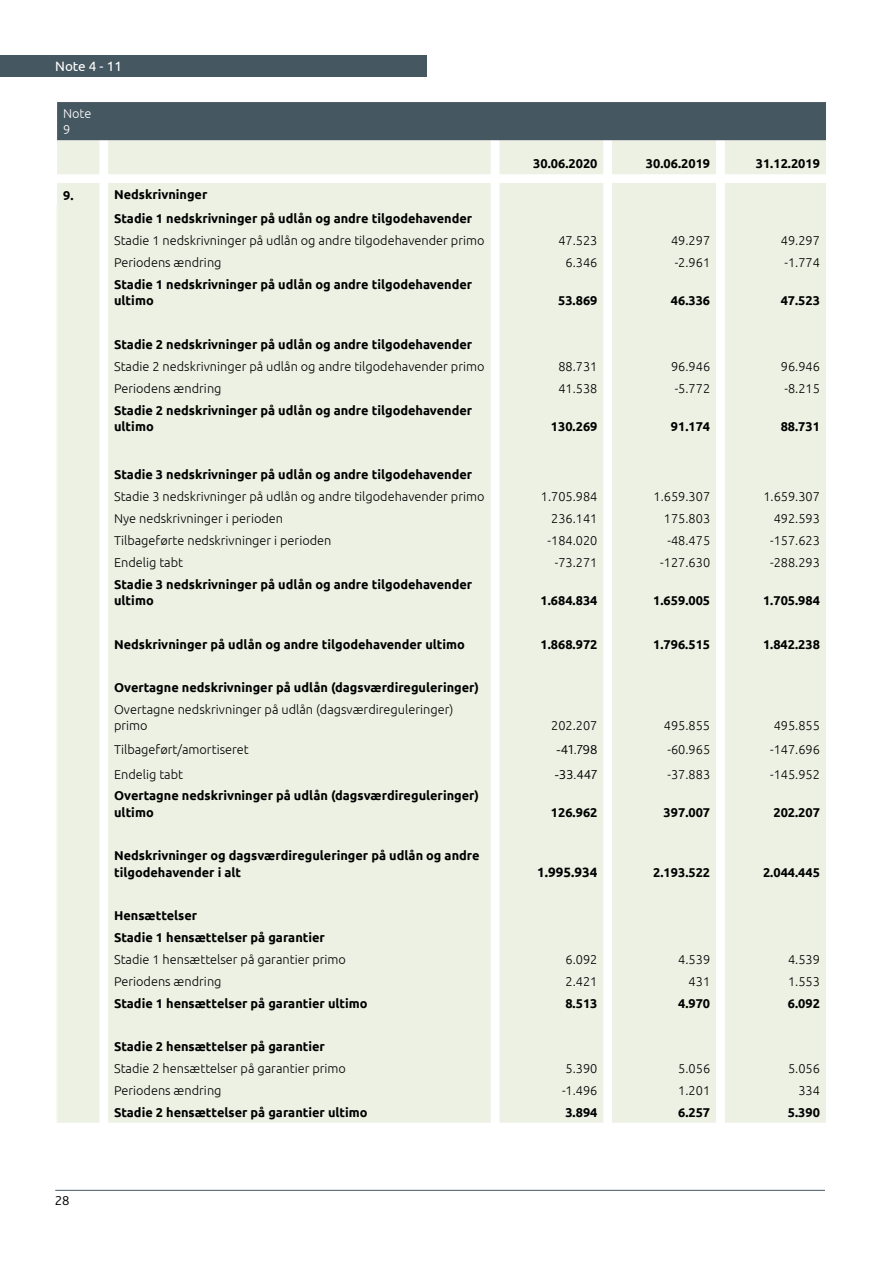
<style>
.page{position:relative;width:893px;height:1263px;background:#fff}
.page>*{position:absolute;margin:0;border:0;box-sizing:border-box;transform-origin:0 0}
.t1{font:300 13.5px "Bliss 2";color:#000}
.t2{font:700 13.5px "Ubuntu";color:#000}
.t3{font:13.5px "Ubuntu";color:#fff}
.t4{font:700 12.75px/16.5px "Ubuntu";color:#000}
.t5{font:300 12.75px/16.5px "Ubuntu";color:#000}
.t6{font:300 12.75px/16.5px "Ubuntu";color:#fff}
</style>
<div class="page">
<hr style="left:55px;top:1190px;width:770px;height:1px;background:#455761">
<div style="left:0;top:55px;width:427px;height:22px;background:#455761"></div>
<div style="left:57px;top:102px;width:769px;height:38px;background:#455761"></div>
<div style="left:57px;top:140px;width:769px;height:983px;background:#edf1e3"></div>
<svg style="left:491px;top:140px;width:121px;height:983px;fill:#edf1e3"></svg>
<hr style="left:56px;top:205px;width:2px;height:24px;background:#f4f7e9">
<hr style="left:56px;top:229px;width:2px;height:22px;background:#f4f7e9">
<hr style="left:56px;top:251px;width:2px;height:22px;background:#f4f7e9">
<hr style="left:56px;top:273px;width:2px;height:38px;background:#f4f7e9">
<hr style="left:56px;top:311px;width:2px;height:22px;background:#f4f7e9">
<hr style="left:56px;top:333px;width:2px;height:22px;background:#f4f7e9">
<hr style="left:56px;top:355px;width:2px;height:22px;background:#f4f7e9">
<hr style="left:56px;top:377px;width:2px;height:22px;background:#f4f7e9">
<hr style="left:56px;top:399px;width:2px;height:38px;background:#f4f7e9">
<hr style="left:56px;top:437px;width:2px;height:24px;background:#f4f7e9">
<hr style="left:56px;top:461px;width:2px;height:24px;background:#f4f7e9">
<hr style="left:56px;top:485px;width:2px;height:22px;background:#f4f7e9">
<hr style="left:56px;top:507px;width:2px;height:22px;background:#f4f7e9">
<hr style="left:56px;top:529px;width:2px;height:22px;background:#f4f7e9">
<hr style="left:56px;top:551px;width:2px;height:22px;background:#f4f7e9">
<hr style="left:56px;top:573px;width:2px;height:38px;background:#f4f7e9">
<hr style="left:56px;top:611px;width:2px;height:22px;background:#f4f7e9">
<hr style="left:56px;top:633px;width:2px;height:22px;background:#f4f7e9">
<hr style="left:56px;top:655px;width:2px;height:21px;background:#f4f7e9">
<hr style="left:56px;top:676px;width:2px;height:22px;background:#f4f7e9">
<hr style="left:56px;top:698px;width:2px;height:38px;background:#f4f7e9">
<hr style="left:56px;top:736px;width:2px;height:24px;background:#f4f7e9">
<hr style="left:56px;top:760px;width:2px;height:24px;background:#f4f7e9">
<hr style="left:56px;top:784px;width:2px;height:39px;background:#f4f7e9">
<hr style="left:56px;top:823px;width:2px;height:21px;background:#f4f7e9">
<hr style="left:56px;top:844px;width:2px;height:38px;background:#f4f7e9">
<hr style="left:56px;top:882px;width:2px;height:22px;background:#f4f7e9">
<hr style="left:56px;top:904px;width:2px;height:22px;background:#f4f7e9">
<hr style="left:56px;top:926px;width:2px;height:22px;background:#f4f7e9">
<hr style="left:56px;top:948px;width:2px;height:22px;background:#f4f7e9">
<hr style="left:56px;top:970px;width:2px;height:22px;background:#f4f7e9">
<hr style="left:56px;top:992px;width:2px;height:22px;background:#f4f7e9">
<hr style="left:56px;top:1014px;width:2px;height:21px;background:#f4f7e9">
<hr style="left:56px;top:1035px;width:2px;height:22px;background:#f4f7e9">
<hr style="left:56px;top:1057px;width:2px;height:22px;background:#f4f7e9">
<hr style="left:56px;top:1079px;width:2px;height:22px;background:#f4f7e9">
<hr style="left:56px;top:1101px;width:2px;height:22px;background:#f4f7e9">
<p class="t3" style="left:55px;top:58px;width:68px">Note 4 - 11</p>
<p class="t6" style="left:63px;top:105px;width:30px">Note<br>9</p>
<p class="t4" style="left:533px;top:155px;width:66px">30.06.2020</p>
<p class="t4" style="left:646px;top:155px;width:66px">30.06.2019</p>
<p class="t4" style="left:756px;top:155px;width:66px">31.12.2019</p>
<p class="t4" style="left:63px;top:187px;width:12px">9.</p>
<p class="t4" style="left:114px;top:182px;width:360px;line-height:24.2px">Nedskrivninger<br>Stadie 1 nedskrivninger på udlån og andre tilgodehavender</p>
<p class="t5" style="left:114px;top:232px;width:372px">Stadie 1 nedskrivninger på udlån og andre tilgodehavender primo</p>
<p class="t5" style="left:558px;top:232px;width:41px">47.523</p>
<p class="t5" style="left:671px;top:232px;width:41px">49.297</p>
<p class="t5" style="left:781px;top:232px;width:41px">49.297</p>
<p class="t5" style="left:114px;top:254px;width:109px">Periodens ændring</p>
<p class="t5" style="left:566px;top:254px;width:33px">6.346</p>
<p class="t5" style="left:675px;top:254px;width:37px">-2.961</p>
<p class="t5" style="left:784px;top:254px;width:37px">-1.774</p>
<p class="t4" style="left:114px;top:276px;width:360px">Stadie 1 nedskrivninger på udlån og andre tilgodehavender ultimo</p>
<p class="t4" style="left:558px;top:292px;width:41px">53.869</p>
<p class="t4" style="left:671px;top:292px;width:41px">46.336</p>
<p class="t4" style="left:781px;top:292px;width:41px">47.523</p>
<p class="t4" style="left:114px;top:336px;width:360px">Stadie 2 nedskrivninger på udlån og andre tilgodehavender</p>
<p class="t5" style="left:114px;top:358px;width:372px">Stadie 2 nedskrivninger på udlån og andre tilgodehavender primo</p>
<p class="t5" style="left:558px;top:358px;width:41px">88.731</p>
<p class="t5" style="left:671px;top:358px;width:41px">96.946</p>
<p class="t5" style="left:781px;top:358px;width:41px">96.946</p>
<p class="t5" style="left:114px;top:380px;width:109px">Periodens ændring</p>
<p class="t5" style="left:558px;top:380px;width:41px">41.538</p>
<p class="t5" style="left:675px;top:380px;width:37px">-5.772</p>
<p class="t5" style="left:784px;top:380px;width:37px">-8.215</p>
<p class="t4" style="left:114px;top:402px;width:360px">Stadie 2 nedskrivninger på udlån og andre tilgodehavender ultimo</p>
<p class="t4" style="left:551px;top:418px;width:48px">130.269</p>
<p class="t4" style="left:671px;top:418px;width:41px">91.174</p>
<p class="t4" style="left:781px;top:418px;width:41px">88.731</p>
<p class="t4" style="left:114px;top:466px;width:360px">Stadie 3 nedskrivninger på udlån og andre tilgodehavender</p>
<p class="t5" style="left:114px;top:488px;width:372px">Stadie 3 nedskrivninger på udlån og andre tilgodehavender primo</p>
<p class="t5" style="left:541px;top:488px;width:58px">1.705.984</p>
<p class="t5" style="left:654px;top:488px;width:58px">1.659.307</p>
<p class="t5" style="left:763px;top:488px;width:58px">1.659.307</p>
<p class="t5" style="left:114px;top:510px;width:171px">Nye nedskrivninger i perioden</p>
<p class="t5" style="left:551px;top:510px;width:48px">236.141</p>
<p class="t5" style="left:664px;top:510px;width:48px">175.803</p>
<p class="t5" style="left:774px;top:510px;width:48px">492.593</p>
<p class="t5" style="left:114px;top:532px;width:219px">Tilbageførte nedskrivninger i perioden</p>
<p class="t5" style="left:548px;top:532px;width:51px">-184.020</p>
<p class="t5" style="left:667px;top:532px;width:44px">-48.475</p>
<p class="t5" style="left:770px;top:532px;width:51px">-157.623</p>
<p class="t5" style="left:114px;top:554px;width:71px">Endelig tabt</p>
<p class="t5" style="left:555px;top:554px;width:44px">-73.271</p>
<p class="t5" style="left:660px;top:554px;width:51px">-127.630</p>
<p class="t5" style="left:770px;top:554px;width:51px">-288.293</p>
<p class="t4" style="left:114px;top:576px;width:360px">Stadie 3 nedskrivninger på udlån og andre tilgodehavender ultimo</p>
<p class="t4" style="left:540px;top:592px;width:58px">1.684.834</p>
<p class="t4" style="left:653px;top:592px;width:58px">1.659.005</p>
<p class="t4" style="left:763px;top:592px;width:58px">1.705.984</p>
<p class="t4" style="left:114px;top:636px;width:352px">Nedskrivninger på udlån og andre tilgodehavender ultimo</p>
<p class="t4" style="left:540px;top:636px;width:58px">1.868.972</p>
<p class="t4" style="left:653px;top:636px;width:58px">1.796.515</p>
<p class="t4" style="left:763px;top:636px;width:58px">1.842.238</p>
<p class="t4" style="left:114px;top:679px;width:367px">Overtagne nedskrivninger på udlån (dagsværdireguleringer)</p>
<p class="t5" style="left:114px;top:700px;width:341px">Overtagne nedskrivninger på udlån (dagsværdireguleringer) primo</p>
<p class="t5" style="left:551px;top:717px;width:48px">202.207</p>
<p class="t5" style="left:664px;top:717px;width:48px">495.855</p>
<p class="t5" style="left:774px;top:717px;width:48px">495.855</p>
<p class="t5" style="left:114px;top:741px;width:136px">Tilbageført/amortiseret</p>
<p class="t1" style="left:556px;top:741px;width:43px">-41.798</p>
<p class="t5" style="left:667px;top:741px;width:44px">-60.965</p>
<p class="t5" style="left:770px;top:741px;width:51px">-147.696</p>
<p class="t5" style="left:114px;top:765px;width:71px">Endelig tabt</p>
<p class="t1" style="left:554px;top:766px;width:45px">-33.447</p>
<p class="t5" style="left:667px;top:765px;width:44px">-37.883</p>
<p class="t5" style="left:770px;top:765px;width:51px">-145.952</p>
<p class="t4" style="left:114px;top:787px;width:367px">Overtagne nedskrivninger på udlån (dagsværdireguleringer) ultimo</p>
<p class="t4" style="left:551px;top:804px;width:48px">126.962</p>
<p class="t4" style="left:664px;top:804px;width:48px">397.007</p>
<p class="t4" style="left:773px;top:804px;width:48px">202.207</p>
<p class="t4" style="left:114px;top:847px;width:367px">Nedskrivninger og dagsværdireguleringer på udlån og andre tilgodehavender i alt</p>
<p class="t2" style="left:537px;top:863px;width:62px">1.995.934</p>
<p class="t4" style="left:653px;top:863px;width:58px">2.193.522</p>
<p class="t4" style="left:763px;top:863px;width:58px">2.044.445</p>
<p class="t1" style="left:55px;top:1192px;width:16px">28</p>
<p class="t4" style="left:114px;top:904px;width:212px;line-height:22.5px">Hensættelser<br>Stadie 1 hensættelser på garantier</p>
<p class="t5" style="left:114px;top:951px;width:233px">Stadie 1 hensættelser på garantier primo</p>
<p class="t5" style="left:566px;top:951px;width:33px">6.092</p>
<p class="t5" style="left:678px;top:951px;width:33px">4.539</p>
<p class="t5" style="left:788px;top:951px;width:33px">4.539</p>
<p class="t5" style="left:114px;top:973px;width:109px">Periodens ændring</p>
<p class="t5" style="left:566px;top:973px;width:33px">2.421</p>
<p class="t5" style="left:689px;top:973px;width:23px">431</p>
<p class="t5" style="left:788px;top:973px;width:33px">1.553</p>
<p class="t4" style="left:114px;top:995px;width:255px">Stadie 1 hensættelser på garantier ultimo</p>
<p class="t4" style="left:565px;top:995px;width:34px">8.513</p>
<p class="t4" style="left:678px;top:995px;width:34px">4.970</p>
<p class="t4" style="left:788px;top:995px;width:34px">6.092</p>
<p class="t4" style="left:114px;top:1038px;width:212px">Stadie 2 hensættelser på garantier</p>
<p class="t5" style="left:114px;top:1060px;width:233px">Stadie 2 hensættelser på garantier primo</p>
<p class="t5" style="left:566px;top:1060px;width:33px">5.390</p>
<p class="t5" style="left:678px;top:1060px;width:33px">5.056</p>
<p class="t5" style="left:788px;top:1060px;width:33px">5.056</p>
<p class="t5" style="left:114px;top:1082px;width:109px">Periodens ændring</p>
<p class="t5" style="left:562px;top:1082px;width:37px">-1.496</p>
<p class="t5" style="left:678px;top:1082px;width:33px">1.201</p>
<p class="t5" style="left:798px;top:1082px;width:23px">334</p>
<p class="t4" style="left:114px;top:1104px;width:255px">Stadie 2 hensættelser på garantier ultimo</p>
<p class="t4" style="left:565px;top:1104px;width:34px">3.894</p>
<p class="t4" style="left:678px;top:1104px;width:34px">6.257</p>
<p class="t4" style="left:788px;top:1104px;width:34px">5.390</p>
</div>
